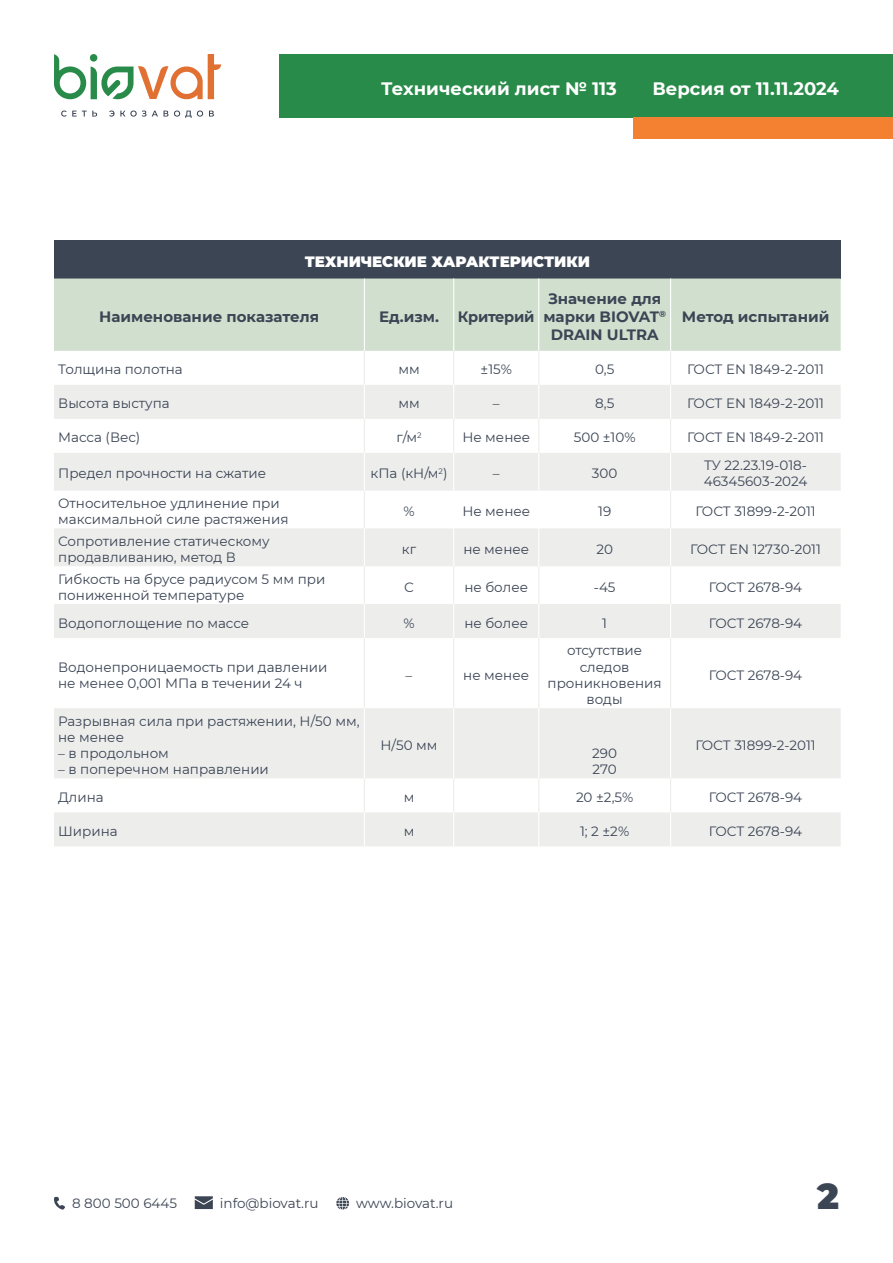
<style>
.page{position:relative;width:893px;height:1263px;background:#fff}
.page>*{position:absolute;margin:0;border:0;box-sizing:border-box;transform-origin:0 0}
.t1{font:900 36px "Montserrat";color:#3b4554}
.t2{font:700 18px "Montserrat";color:#fff}
.t3{font:700 15px/18px "Montserrat";color:#3b4554;text-align:center}
.t4{font:900 15px "Montserrat";color:#fff}
.t5{font:700 15px "Montserrat";letter-spacing:-.02em;color:#3b4554}
.t6{font:13.5px/16.2px "Montserrat";color:#3b4554}
</style>
<div class="page">
<div style="left:279px;top:54px;width:614px;height:64px;background:#298b49"></div>
<div style="left:634px;top:118px;width:259px;height:21px;background:#f48031"></div>
<svg style="left:54px;top:54px;width:167px;height:46px"></svg>
<svg style="left:61px;top:110px;width:153px;height:8px"></svg>
<svg style="left:54px;top:1196px;width:11px;height:14px"></svg>
<svg style="left:195px;top:1196px;width:18px;height:13px"></svg>
<svg style="left:336px;top:1197px;width:13px;height:13px"></svg>
<div style="left:54px;top:240px;width:787px;height:39px;background:#3b4554"></div>
<div style="left:54px;top:279px;width:787px;height:72px;background:#d1dfcf"></div>
<svg style="left:54px;top:385px;width:787px;height:461px;fill:#ededec"></svg>
<hr style="left:364px;top:279px;width:1px;height:72px;background:#fff">
<hr style="left:453px;top:279px;width:1px;height:72px;background:#fff">
<hr style="left:538px;top:279px;width:1px;height:72px;background:#fff">
<hr style="left:670px;top:279px;width:1px;height:72px;background:#fff">
<hr style="left:364px;top:351px;width:1px;height:34px;background:#ededec">
<hr style="left:453px;top:351px;width:1px;height:34px;background:#ededec">
<hr style="left:538px;top:351px;width:1px;height:34px;background:#ededec">
<hr style="left:364px;top:385px;width:1px;height:34px;background:#fff">
<hr style="left:453px;top:385px;width:1px;height:34px;background:#fff">
<hr style="left:538px;top:385px;width:1px;height:34px;background:#fff">
<hr style="left:670px;top:351px;width:1px;height:34px;background:#ededec">
<hr style="left:670px;top:385px;width:1px;height:34px;background:#fff">
<hr style="left:364px;top:419px;width:1px;height:34px;background:#ededec">
<hr style="left:453px;top:419px;width:1px;height:34px;background:#ededec">
<hr style="left:538px;top:419px;width:1px;height:34px;background:#ededec">
<hr style="left:364px;top:491px;width:1px;height:37px;background:#ededec">
<hr style="left:364px;top:566px;width:1px;height:38px;background:#ededec">
<hr style="left:453px;top:566px;width:1px;height:38px;background:#ededec">
<hr style="left:538px;top:566px;width:1px;height:38px;background:#ededec">
<hr style="left:670px;top:566px;width:1px;height:38px;background:#ededec">
<hr style="left:364px;top:638px;width:1px;height:70px;background:#ededec">
<hr style="left:453px;top:638px;width:1px;height:70px;background:#ededec">
<hr style="left:538px;top:638px;width:1px;height:70px;background:#ededec">
<hr style="left:670px;top:638px;width:1px;height:70px;background:#ededec">
<hr style="left:364px;top:778px;width:1px;height:34px;background:#ededec">
<hr style="left:453px;top:778px;width:1px;height:34px;background:#ededec">
<hr style="left:538px;top:778px;width:1px;height:34px;background:#ededec">
<hr style="left:670px;top:778px;width:1px;height:34px;background:#ededec">
<hr style="left:670px;top:419px;width:1px;height:34px;background:#ededec">
<hr style="left:670px;top:491px;width:1px;height:37px;background:#ededec">
<hr style="left:364px;top:453px;width:1px;height:38px;background:#fff">
<hr style="left:453px;top:453px;width:1px;height:38px;background:#fff">
<hr style="left:538px;top:453px;width:1px;height:38px;background:#fff">
<hr style="left:670px;top:453px;width:1px;height:38px;background:#fff">
<hr style="left:364px;top:528px;width:1px;height:38px;background:#fff">
<hr style="left:453px;top:528px;width:1px;height:38px;background:#fff">
<hr style="left:538px;top:528px;width:1px;height:38px;background:#fff">
<hr style="left:670px;top:528px;width:1px;height:38px;background:#fff">
<hr style="left:364px;top:604px;width:1px;height:34px;background:#fff">
<hr style="left:453px;top:604px;width:1px;height:34px;background:#fff">
<hr style="left:538px;top:604px;width:1px;height:34px;background:#fff">
<hr style="left:670px;top:604px;width:1px;height:34px;background:#fff">
<hr style="left:364px;top:708px;width:1px;height:70px;background:#fff">
<hr style="left:453px;top:708px;width:1px;height:70px;background:#fff">
<hr style="left:538px;top:708px;width:1px;height:70px;background:#fff">
<hr style="left:670px;top:708px;width:1px;height:70px;background:#fff">
<hr style="left:364px;top:812px;width:1px;height:34px;background:#fff">
<hr style="left:453px;top:812px;width:1px;height:34px;background:#fff">
<hr style="left:538px;top:812px;width:1px;height:34px;background:#fff">
<hr style="left:670px;top:812px;width:1px;height:34px;background:#fff">
<h2 class="t2" style="left:381px;top:75px;width:237px">Технический лист № 113</h2>
<h2 class="t2" style="left:652px;top:75px;width:188px">Версия от 11.11.2024</h2>
<p class="t4" style="left:305px;top:250px;width:287px">ТЕХНИЧЕСКИЕ ХАРАКТЕРИСТИКИ</p>
<p class="t3" style="left:99px;top:307px;width:222px">Наименование показателя</p>
<p class="t3" style="left:379px;top:307px;width:61px">Ед.изм.</p>
<p class="t5" style="left:458px;top:306px;width:78px">Критерий</p>
<p class="t3" style="left:543px;top:289px;width:124px">Значение для марки BIOVAT<sup>®<br></sup>DRAIN ULTRA</p>
<p class="t3" style="left:682px;top:307px;width:149px">Метод испытаний</p>
<p class="t6" style="left:58px;top:361px;width:126px">Толщина полотна</p>
<p class="t6" style="left:398px;top:361px;width:23px">мм</p>
<p class="t6" style="left:481px;top:361px;width:33px">±15%</p>
<p class="t6" style="left:595px;top:361px;width:21px">0,5</p>
<p class="t6" style="left:687px;top:361px;width:138px">ГОСТ EN 1849-2-2011</p>
<p class="t6" style="left:58px;top:395px;width:113px">Высота выступа</p>
<p class="t6" style="left:398px;top:395px;width:23px">мм</p>
<p class="t6" style="left:493px;top:395px;width:8px">–</p>
<p class="t6" style="left:595px;top:395px;width:21px">8,5</p>
<p class="t6" style="left:687px;top:395px;width:138px">ГОСТ EN 1849-2-2011</p>
<p class="t6" style="left:58px;top:429px;width:84px">Масса (Вес)</p>
<p class="t6" style="left:396px;top:429px;width:27px">г/м<sup>2</sup></p>
<p class="t6" style="left:462px;top:429px;width:69px">Не менее</p>
<p class="t6" style="left:574px;top:429px;width:63px">500 ±10%</p>
<p class="t6" style="left:687px;top:429px;width:138px">ГОСТ EN 1849-2-2011</p>
<p class="t6" style="left:58px;top:465px;width:209px">Предел прочности на сжатие</p>
<p class="t6" style="left:371px;top:465px;width:78px">кПа (кН/м<sup>2</sup>)</p>
<p class="t6" style="left:493px;top:465px;width:8px">–</p>
<p class="t6" style="left:592px;top:465px;width:27px">300</p>
<p class="t6" style="left:704px;top:457px;width:105px">ТУ 22.23.19-018-<br>46345603-2024</p>
<p class="t6" style="left:58px;top:495px;width:232px">Относительное удлинение при максимальной силе растяжения</p>
<p class="t6" style="left:403px;top:503px;width:13px">%</p>
<p class="t6" style="left:462px;top:503px;width:69px">Не менее</p>
<p class="t6" style="left:598px;top:503px;width:15px">19</p>
<p class="t6" style="left:695px;top:503px;width:122px">ГОСТ 31899-2-2011</p>
<p class="t6" style="left:58px;top:532px;width:213px">Сопротивление статическому продавливанию, метод В</p>
<p class="t6" style="left:402px;top:540px;width:16px">кг</p>
<p class="t6" style="left:463px;top:540px;width:67px">не менее</p>
<p class="t6" style="left:596px;top:540px;width:18px">20</p>
<p class="t6" style="left:690px;top:540px;width:132px">ГОСТ EN 12730-2011</p>
<p class="t6" style="left:58px;top:570px;width:269px">Гибкость на брусе радиусом 5 мм при пониженной температуре</p>
<p class="t6" style="left:404px;top:578px;width:11px">С</p>
<p class="t6" style="left:464px;top:578px;width:65px">не более</p>
<p class="t6" style="left:594px;top:578px;width:23px">-45</p>
<p class="t6" style="left:709px;top:578px;width:95px">ГОСТ 2678-94</p>
<p class="t6" style="left:58px;top:614px;width:193px">Водопоглощение по массе</p>
<p class="t6" style="left:403px;top:614px;width:13px">%</p>
<p class="t6" style="left:464px;top:614px;width:65px">не более</p>
<p class="t6" style="left:602px;top:614px;width:6px">1</p>
<p class="t6" style="left:709px;top:614px;width:95px">ГОСТ 2678-94</p>
<p class="t6" style="left:58px;top:658px;width:271px">Водонепроницаемость при давлении не менее 0,001 МПа в течении 24 ч</p>
<p class="t6" style="left:548px;top:642px;width:116px;text-align:center">отсутствие следов проникновения воды</p>
<p class="t6" style="left:709px;top:666px;width:95px">ГОСТ 2678-94</p>
<p class="t6" style="left:406px;top:666px;width:8px">–</p>
<p class="t6" style="left:463px;top:666px;width:67px">не менее</p>
<p class="t6" style="left:58px;top:712px;width:303px">Разрывная сила при растяжении, Н/50 мм, не менее</p>
<p class="t6" style="left:58px;top:744px;width:112px">– в продольном</p>
<p class="t6" style="left:58px;top:761px;width:212px">– в поперечном направлении</p>
<p class="t6" style="left:380px;top:736px;width:59px">Н/50 мм</p>
<p class="t6" style="left:592px;top:744px;width:26px">290<br>270</p>
<p class="t6" style="left:695px;top:736px;width:122px">ГОСТ 31899-2-2011</p>
<p class="t6" style="left:58px;top:788px;width:47px">Длина</p>
<p class="t6" style="left:404px;top:788px;width:12px">м</p>
<p class="t6" style="left:576px;top:788px;width:59px">20 ±2,5%</p>
<p class="t6" style="left:709px;top:788px;width:95px">ГОСТ 2678-94</p>
<p class="t6" style="left:58px;top:822px;width:61px">Ширина</p>
<p class="t6" style="left:404px;top:822px;width:12px">м</p>
<p class="t6" style="left:580px;top:822px;width:51px">1; 2 ±2%</p>
<p class="t6" style="left:709px;top:822px;width:95px">ГОСТ 2678-94</p>
<p class="t6" style="left:72px;top:1194px;width:106px">8 800 500 6445</p>
<p class="t6" style="left:220px;top:1194px;width:100px">info@biovat.ru</p>
<p class="t6" style="left:356px;top:1194px;width:98px">www.biovat.ru</p>
<h1 class="t1" style="left:817px;top:1169px;width:23px">2</h1>
</div>
